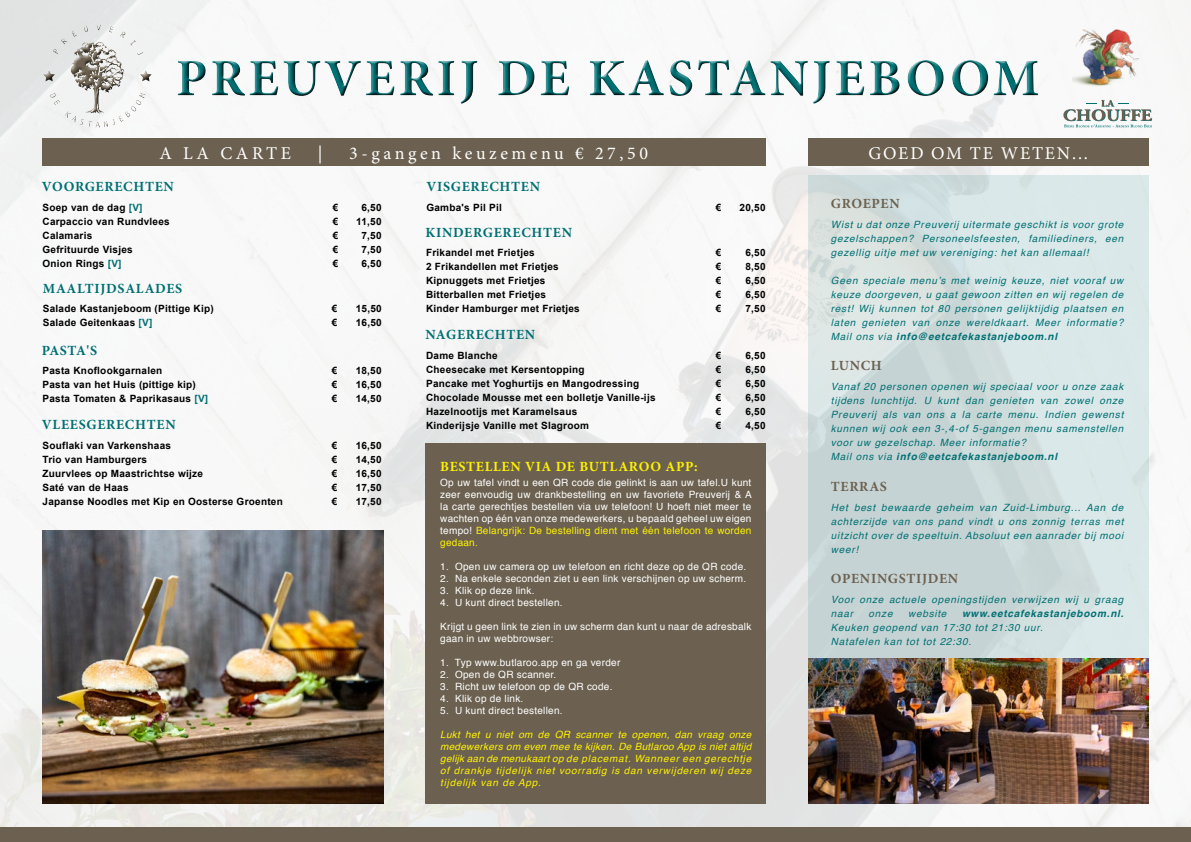
<style>
.page{position:relative;width:1191px;height:842px;background:#fff}
.page>*{position:absolute;margin:0;border:0;box-sizing:border-box;transform-origin:0 0}
.t1{font:700 52.8px "Minion Pro";letter-spacing:.06em;color:#007073}
.t2{font:18px "Minion Pro";letter-spacing:.19em;color:#fff}
.t3{font:18px "Minion Pro";letter-spacing:.1em;color:#fff}
.t4{font:700 14px "Minion Pro";letter-spacing:.05em;color:#007073}
.t5{font:700 14px "Minion Pro";letter-spacing:.05em;color:#6c6150}
.t6{font:700 14px "Minion Pro";letter-spacing:.05em;color:#fff200}
.t7{font:italic 10px/14px "Helvetica";letter-spacing:.075em;color:#007073;text-align:justify}
.t8{font:700 10px/14px "Arial";letter-spacing:.025em;color:#000;text-align:justify}
.t9{font:10px/12px "Helvetica";letter-spacing:.025em;color:#fff;text-align:justify}
.t10{font:italic 10px/12px "Helvetica";letter-spacing:.075em;color:#fff200;text-align:justify}
.t11{font:italic 700 10px "Helvetica";letter-spacing:.075em;color:#007073}
.s1{color:#007073}
.s2{color:#fff200}
.s3{font-weight:700}
</style>
<div class="page">
<img style="left:0;top:0;width:1191px;height:828px">
<div style="left:42px;top:24px;width:110px;height:105px;background:#000;opacity:.75"></div>
<div style="left:174px;top:56px;width:866px;height:49px;background:#fff"></div>
<div style="left:175px;top:58px;width:866px;height:49px;background:#000;opacity:.75"></div>
<div style="left:808px;top:175px;width:340px;height:604px;background:#d2dfde"></div>
<div style="left:425px;top:443px;width:340px;height:360px;background:#6c6150"></div>
<svg style="left:1063px;top:100px;width:89px;height:27px"></svg>
<img style="left:1072px;top:25px;width:77px;height:67px">
<div style="left:0;top:828px;width:1191px;height:14px;background:#6c6150"></div>
<div style="left:42px;top:139px;width:723px;height:27px;background:#6c6150"></div>
<div style="left:808px;top:139px;width:340px;height:27px;background:#6c6150"></div>
<img style="left:808px;top:659px;width:340px;height:144px">
<img style="left:43px;top:530px;width:340px;height:273px">
<h1 class="t1" style="left:176px;top:41px;width:865px">PREUVERIJ DE KASTANJEBOOM</h1>
<h2 class="t2" style="left:159px;top:141px;width:133px">A LA CARTE</h2>
<h2 class="t2" style="left:318px;top:141px;width:6px">|</h2>
<h2 class="t2" style="left:349px;top:141px;width:300px">3-gangen keuzemenu € 27,50</h2>
<h2 class="t3" style="left:868px;top:141px;width:221px">GOED OM TE WETEN...</h2>
<h3 class="t4" style="left:42px;top:177px;width:133px">VOORGERECHTEN</h3>
<p class="t8" style="left:43px;top:200px;width:129px;text-align:left">Soep van de dag <span class="s1">[V]<br></span>Carpaccio van Rundvlees<br>Calamaris<br>Gefrituurde Visjes<br>Onion Rings <span class="s1">[V]</span></p>
<p class="t8" style="left:333px;top:200px;width:7px">€ € € € €</p>
<p class="t8" style="left:356px;top:200px;width:27px;text-align:center">6,50<br>11,50<br>7,50<br>7,50<br>6,50</p>
<h3 class="t4" style="left:43px;top:278px;width:141px">MAALTIJDSALADES</h3>
<p class="t8" style="left:43px;top:302px;width:172px">Salade Kastanjeboom (Pittige Kip)<br>Salade Geitenkaas <span class="s1">[V]</span></p>
<h3 class="t4" style="left:42px;top:340px;width:57px">PASTA'S</h3>
<p class="t8" style="left:43px;top:364px;width:167px;text-align:left">Pasta Knoflookgarnalen<br>Pasta van het Huis (pittige kip)<br>Pasta Tomaten &amp; Paprikasaus <span class="s1">[V]</span></p>
<h3 class="t4" style="left:42px;top:415px;width:135px">VLEESGERECHTEN</h3>
<p class="t8" style="left:43px;top:439px;width:242px;text-align:left">Souflaki van Varkenshaas<br>Trio van Hamburgers<br>Zuurvlees op Maastrichtse wijze<br>Saté van de Haas<br>Japanse Noodles met Kip en Oosterse Groenten</p>
<p class="t8" style="left:332px;top:302px;width:7px">€ €</p>
<p class="t8" style="left:356px;top:302px;width:28px">15,50<br>16,50</p>
<p class="t8" style="left:332px;top:364px;width:7px">€ € €</p>
<p class="t8" style="left:356px;top:364px;width:28px">18,50<br>16,50<br>14,50</p>
<p class="t8" style="left:332px;top:439px;width:7px">€ € € € €</p>
<p class="t8" style="left:356px;top:439px;width:28px">16,50<br>14,50<br>16,50<br>17,50<br>17,50</p>
<h3 class="t4" style="left:426px;top:177px;width:115px">VISGERECHTEN</h3>
<p class="t8" style="left:426px;top:201px;width:77px">Gamba's Pil Pil</p>
<p class="t8" style="left:715px;top:201px;width:7px">€</p>
<p class="t8" style="left:739px;top:201px;width:28px">20,50</p>
<h3 class="t4" style="left:425px;top:222px;width:148px">KINDERGERECHTEN</h3>
<p class="t8" style="left:426px;top:246px;width:155px;text-align:left">Frikandel met Frietjes<br>2 Frikandellen met Frietjes<br>Kipnuggets met Frietjes<br>Bitterballen met Frietjes<br>Kinder Hamburger met Frietjes</p>
<h3 class="t4" style="left:425px;top:325px;width:111px">NAGERECHTEN</h3>
<p class="t8" style="left:426px;top:349px;width:231px;text-align:left">Dame Blanche<br>Cheesecake met Kersentopping<br>Pancake met Yoghurtijs en Mangodressing<br>Chocolade Mousse met een bolletje Vanille-ijs<br>Hazelnootijs met Karamelsaus<br>Kinderijsje Vanille met Slagroom</p>
<h3 class="t6" style="left:440px;top:456px;width:259px">BESTELLEN VIA DE BUTLAROO APP:</h3>
<p class="t8" style="left:715px;top:246px;width:7px">€ € € € €</p>
<p class="t8" style="left:745px;top:246px;width:22px">6,50<br>8,50<br>6,50<br>6,50<br>7,50</p>
<p class="t8" style="left:715px;top:349px;width:7px">€ € € € € €</p>
<p class="t8" style="left:745px;top:349px;width:22px">6,50<br>6,50<br>6,50<br>6,50<br>6,50<br>4,50</p>
<p class="t9" style="left:440px;top:476px;width:313px">Op uw tafel vindt u een QR code die gelinkt is aan uw tafel.U kunt zeer eenvoudig uw drankbestelling en uw favoriete Preuverij &amp; A la carte gerechtjes bestellen via uw telefoon! U hoeft niet meer te wachten op één van onze medewerkers, u bepaald geheel uw eigen tempo! <span class="s2">Belangrijk: De bestelling dient met één telefoon te worden gedaan.</span></p>
<p class="t9" style="left:440px;top:560px;width:307px">1. Open uw camera op uw telefoon en richt deze op de QR code.</p>
<p class="t9" style="left:440px;top:572px;width:307px">2. Na enkele seconden ziet u een link verschijnen op uw scherm.</p>
<p class="t9" style="left:440px;top:584px;width:96px">3. Klik op deze link.</p>
<p class="t9" style="left:440px;top:596px;width:124px">4. U kunt direct bestellen.</p>
<p class="t9" style="left:440px;top:620px;width:313px">Krijgt u geen link te zien in uw scherm dan kunt u naar de adresbalk gaan in uw webbrowser:</p>
<p class="t9" style="left:440px;top:656px;width:182px">1. Typ www.butlaroo.app en ga verder</p>
<p class="t9" style="left:440px;top:668px;width:118px">2. Open de QR scanner.</p>
<p class="t9" style="left:440px;top:680px;width:174px">3. Richt uw telefoon op de QR code.</p>
<p class="t9" style="left:440px;top:692px;width:85px">4. Klik op de link.</p>
<p class="t9" style="left:440px;top:704px;width:124px">5. U kunt direct bestellen.</p>
<p class="t10" style="left:440px;top:728px;width:313px">Lukt het u niet om de QR scanner te openen, dan vraag onze medewerkers om even mee te kijken. De Butlaroo App is niet altijd gelijk aan de menukaart op de placemat. Wanneer een gerechtje of drankje tijdelijk niet voorradig is dan verwijderen wij deze tijdelijk van de App.</p>
<h3 class="t5" style="left:831px;top:194px;width:70px">GROEPEN</h3>
<p class="t7" style="left:831px;top:218px;width:294px">Wist u dat onze Preuverij uitermate geschikt is voor grote gezelschappen? Personeelsfeesten, familiediners, een gezellig uitje met uw vereniging: het kan allemaal!</p>
<p class="t7" style="left:831px;top:274px;width:294px">Geen speciale menu’s met weinig keuze, niet vooraf uw keuze doorgeven, u gaat gewoon zitten en wij regelen de rest! Wij kunnen tot 80 personen gelijktijdig plaatsen en laten genieten van onze wereldkaart. Meer informatie?<br>Mail ons via <span class="s3">info@eetcafekastanjeboom.nl</span></p>
<h3 class="t5" style="left:831px;top:356px;width:53px">LUNCH</h3>
<p class="t7" style="left:831px;top:380px;width:294px;text-align:left">Vanaf 20 personen openen wij speciaal voor u onze zaak tijdens lunchtijd. U kunt dan genieten van zowel onze Preuverij als van ons a la carte menu. Indien gewenst kunnen wij ook een 3-,4-of 5-gangen menu samenstellen voor uw gezelschap. Meer informatie?<br>Mail ons via <span class="s3">info@eetcafekastanjeboom.nl</span></p>
<h3 class="t5" style="left:831px;top:476px;width:57px">TERRAS</h3>
<p class="t7" style="left:831px;top:500px;width:294px">Het best bewaarde geheim van Zuid-Limburg... Aan de achterzijde van ons pand vindt u ons zonnig terras met uitzicht over de speeltuin. Absoluut een aanrader bij mooi weer!</p>
<h3 class="t5" style="left:831px;top:569px;width:129px">OPENINGSTIJDEN</h3>
<p class="t7" style="left:831px;top:593px;width:294px">Voor onze actuele openingstijden verwijzen wij u graag naar</p>
<p class="t7" style="left:868px;top:607px;width:25px">onze</p>
<p class="t7" style="left:908px;top:607px;width:40px">website</p>
<p class="t11" style="left:962px;top:605px;width:163px">www.eetcafekastanjeboom.nl.</p>
<p class="t7" style="left:831px;top:621px;width:213px">Keuken geopend van 17:30 tot 21:30 uur.<br>Natafelen kan tot tot 22:30.</p>
</div>
